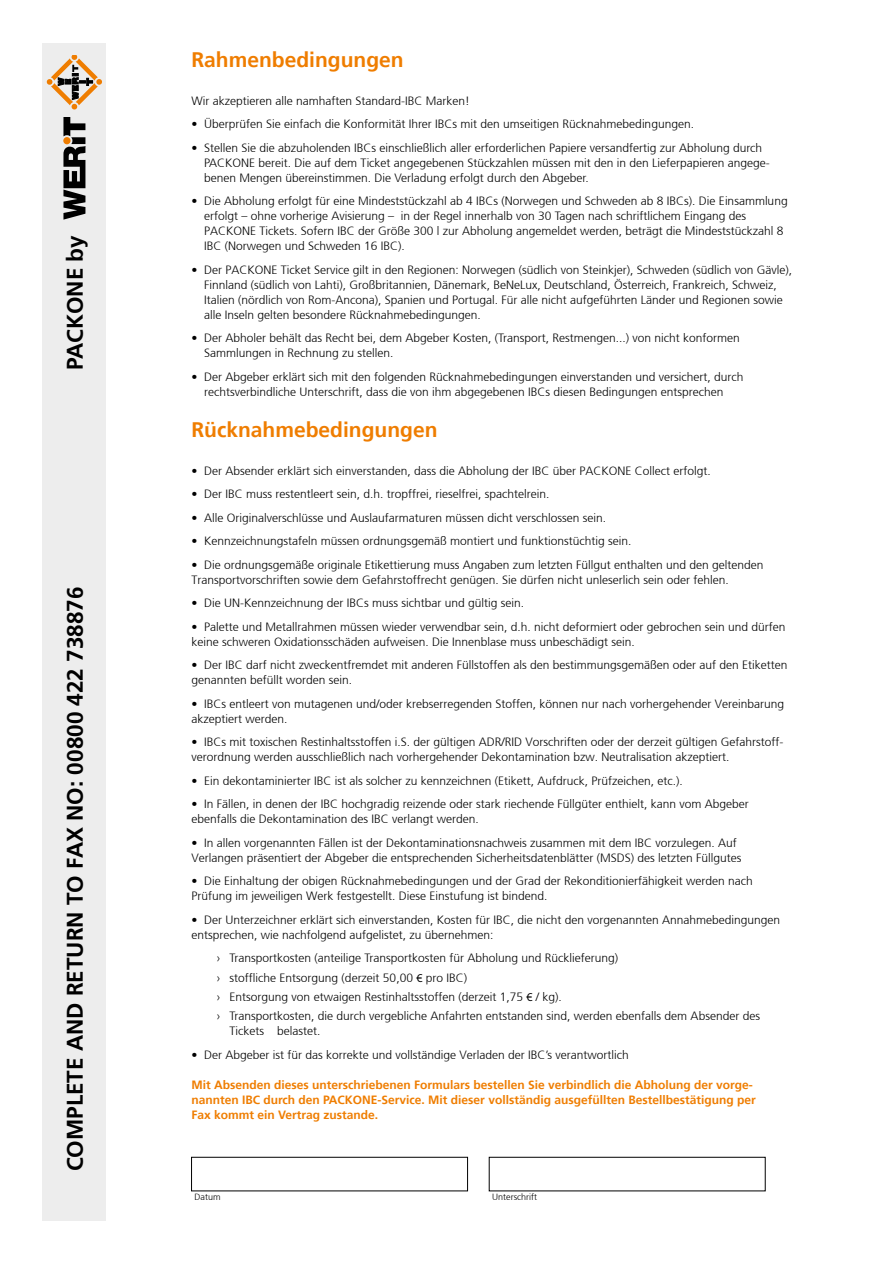
<style>
.page{position:relative;width:893px;height:1263px;background:#fff}
.page>*{position:absolute;margin:0;border:0;box-sizing:border-box;transform-origin:0 0}
.t1{font:700 22.5px "Frutiger 65";color:#000}
.t2{font:700 21px "Frutiger 65";color:#ef7d00}
.t3{font:300 12px/15px "Frutiger 45";color:#000}
.t4{font:700 12px/15px "Frutiger 65";color:#ef7d00}
.t5{font:300 9px "Frutiger 45";color:#000}
.s1{font-family:"Myriad Pro";font-weight:400}
</style>
<div class="page">
<div style="left:191px;top:1157px;width:277px;height:34px;border:1px solid #000"></div>
<div style="left:489px;top:1157px;width:276px;height:34px;border:1px solid #000"></div>
<div style="left:43px;top:43px;width:63px;height:1177px;background:#ededed"></div>
<svg style="left:63px;top:117px;width:22px;height:103px"></svg>
<div style="left:63px;top:137px;width:8px;height:7px;background:#ef7d00;border-radius:50%"></div>
<svg style="left:47px;top:56px;width:55px;height:54px"></svg>
<h1 class="t1" style="left:62px;top:370px;width:136px;rotate:-90deg">PACKONE by</h1>
<h1 class="t1" style="left:62px;top:1171px;width:586px;rotate:-90deg">COMPLETE AND RETURN TO FAX NO: 00800 422 738876</h1>
<h2 class="t2" style="left:191px;top:47px;width:214px">Rahmenbedingungen</h2>
<p class="t3" style="left:191px;top:93px;width:280px">Wir akzeptieren alle namhaften Standard-IBC Marken!</p>
<p class="t3" style="left:191px;top:117px;width:504px">• Überprüfen Sie einfach die Konformität Ihrer IBCs mit den umseitigen Rücknahmebedingungen.</p>
<p class="t3" style="left:204px;top:140px;width:567px;text-indent:-13px">• Stellen Sie die abzuholenden IBCs einschließlich aller erforderlichen Papiere versandfertig zur Abholung durch<br>PACKONE bereit. Die auf dem Ticket angegebenen Stückzahlen müssen mit den in den Lieferpapieren angege&shy;benen Mengen übereinstimmen. Die Verladung erfolgt durch den Abgeber.</p>
<p class="t3" style="left:204px;top:194px;width:585px;text-indent:-13px">• Die Abholung erfolgt für eine Mindeststückzahl ab 4 IBCs (Norwegen und Schweden ab 8 IBCs). Die Einsammlung erfolgt – ohne vorherige Avisierung – in der Regel innerhalb von 30 Tagen nach schriftlichem Eingang des PACKONE Tickets. Sofern IBC der Größe 300 l zur Abholung angemeldet werden, beträgt die Mindeststückzahl 8<br>IBC (Norwegen und Schweden 16 IBC).</p>
<p class="t3" style="left:204px;top:262px;width:590px;text-indent:-13px">• Der PACKONE Ticket Service gilt in den Regionen: Norwegen (südlich von Steinkjer), Schweden (südlich von Gävle), Finnland (südlich von Lahti), Großbritannien, Dänemark, BeNeLux, Deutschland, Österreich, Frankreich, Schweiz, Italien (nördlich von Rom-Ancona), Spanien und Portugal. Für alle nicht aufgeführten Länder und Regionen sowie alle Inseln gelten besondere Rücknahmebedingungen.</p>
<p class="t3" style="left:204px;top:331px;width:537px;text-indent:-13px">• Der Abholer behält das Recht bei, dem Abgeber Kosten, (Transport, Restmengen...) von nicht konformen<br>Sammlungen in Rechnung zu stellen.</p>
<p class="t3" style="left:204px;top:369px;width:541px;text-indent:-13px">• Der Abgeber erklärt sich mit den folgenden Rücknahmebedingungen einverstanden und versichert, durch rechtsverbindliche Unterschrift, dass die von ihm abgegebenen IBCs diesen Bedingungen entsprechen</p>
<h2 class="t2" style="left:191px;top:417px;width:248px">Rücknahmebedingungen</h2>
<p class="t3" style="left:191px;top:463px;width:521px">• Der Absender erklärt sich einverstanden, dass die Abholung der IBC über PACKONE Collect erfolgt.</p>
<p class="t3" style="left:191px;top:487px;width:360px">• Der IBC muss restentleert sein, d.h. tropffrei, rieselfrei, spachtelrein.</p>
<p class="t3" style="left:191px;top:510px;width:416px">• Alle Originalverschlüsse und Auslaufarmaturen müssen dicht verschlossen sein.</p>
<p class="t3" style="left:191px;top:534px;width:442px">• Kennzeichnungstafeln müssen ordnungsgemäß montiert und funktionstüchtig sein.</p>
<p class="t3" style="left:191px;top:557px;width:574px">• Die ordnungsgemäße originale Etikettierung muss Angaben zum letzten Füllgut enthalten und den geltenden<br>Transportvorschriften sowie dem Gefahrstoffrecht genügen. Sie dürfen nicht unleserlich sein oder fehlen.</p>
<p class="t3" style="left:191px;top:596px;width:334px">• Die UN-Kennzeichnung der IBCs muss sichtbar und gültig sein.</p>
<p class="t3" style="left:191px;top:619px;width:596px">• Palette und Metallrahmen müssen wieder verwendbar sein, d.h. nicht deformiert oder gebrochen sein und dürfen keine schweren Oxidationsschäden aufweisen. Die Innenblase muss unbeschädigt sein.</p>
<p class="t3" style="left:191px;top:658px;width:598px">• Der IBC darf nicht zweckentfremdet mit anderen Füllstoffen als den bestimmungsgemäßen oder auf den Etiketten genannten befüllt worden sein.</p>
<p class="t3" style="left:191px;top:696px;width:594px">• IBCs entleert von mutagenen und/oder krebserregenden Stoffen, können nur nach vorhergehender Vereinbarung akzeptiert werden.</p>
<p class="t3" style="left:191px;top:735px;width:594px">• IBCs mit toxischen Restinhaltsstoffen i.S. der gültigen ADR/RID Vorschriften oder der derzeit gültigen Gefahrstoff&shy;verordnung werden ausschließlich nach vorhergehender Dekontamination bzw. Neutralisation akzeptiert.</p>
<p class="t3" style="left:191px;top:773px;width:493px">• Ein dekontaminierter IBC ist als solcher zu kennzeichnen (Etikett, Aufdruck, Prüfzeichen, etc.).</p>
<p class="t3" style="left:191px;top:797px;width:559px">• In Fällen, in denen der IBC hochgradig reizende oder stark riechende Füllgüter enthielt, kann vom Abgeber ebenfalls die Dekontamination des IBC verlangt werden.</p>
<p class="t3" style="left:191px;top:835px;width:552px">• In allen vorgenannten Fällen ist der Dekontaminationsnachweis zusammen mit dem IBC vorzulegen. Auf<br>Verlangen präsentiert der Abgeber die entsprechenden Sicherheitsdatenblätter (MSDS) des letzten Füllgutes</p>
<p class="t3" style="left:191px;top:874px;width:563px">• Die Einhaltung der obigen Rücknahmebedingungen und der Grad der Rekonditionierfähigkeit werden nach<br>Prüfung im jeweiligen Werk festgestellt. Diese Einstufung ist bindend.</p>
<p class="t3" style="left:191px;top:912px;width:590px">• Der Unterzeichner erklärt sich einverstanden, Kosten für IBC, die nicht den vorgenannten Annahmebedingungen entsprechen, wie nachfolgend aufgelistet, zu übernehmen:</p>
<p class="t3" style="left:217px;top:949px;width:545px;line-height:19.2px">› Transportkosten (anteilige Transportkosten für Abholung und Rücklieferung)<br>› stoffliche Entsorgung (derzeit 50,00 <span class="s1">€</span> pro IBC)<br>› Entsorgung von etwaigen Restinhaltsstoffen (derzeit 1,75 <span class="s1">€</span> / kg).<br>› Transportkosten, die durch vergebliche Anfahrten entstanden sind, werden ebenfalls dem Absender des</p>
<p class="t3" style="left:230px;top:1024px;width:92px">Tickets belastet.</p>
<p class="t3" style="left:191px;top:1047px;width:439px">• Der Abgeber ist für das korrekte und vollständige Verladen der IBC’s verantwortlich</p>
<p class="t4" style="left:191px;top:1077px;width:566px">Mit Absenden dieses unterschriebenen Formulars bestellen Sie verbindlich die Abholung der vorge&shy;nannten IBC durch den PACKONE-Service. Mit dieser vollständig ausgefüllten Bestellbestätigung per<br>Fax kommt ein Vertrag zustande.</p>
<p class="t5" style="left:195px;top:1192px;width:28px">Datum</p>
<p class="t5" style="left:492px;top:1192px;width:46px">Unterschrift</p>
</div>
